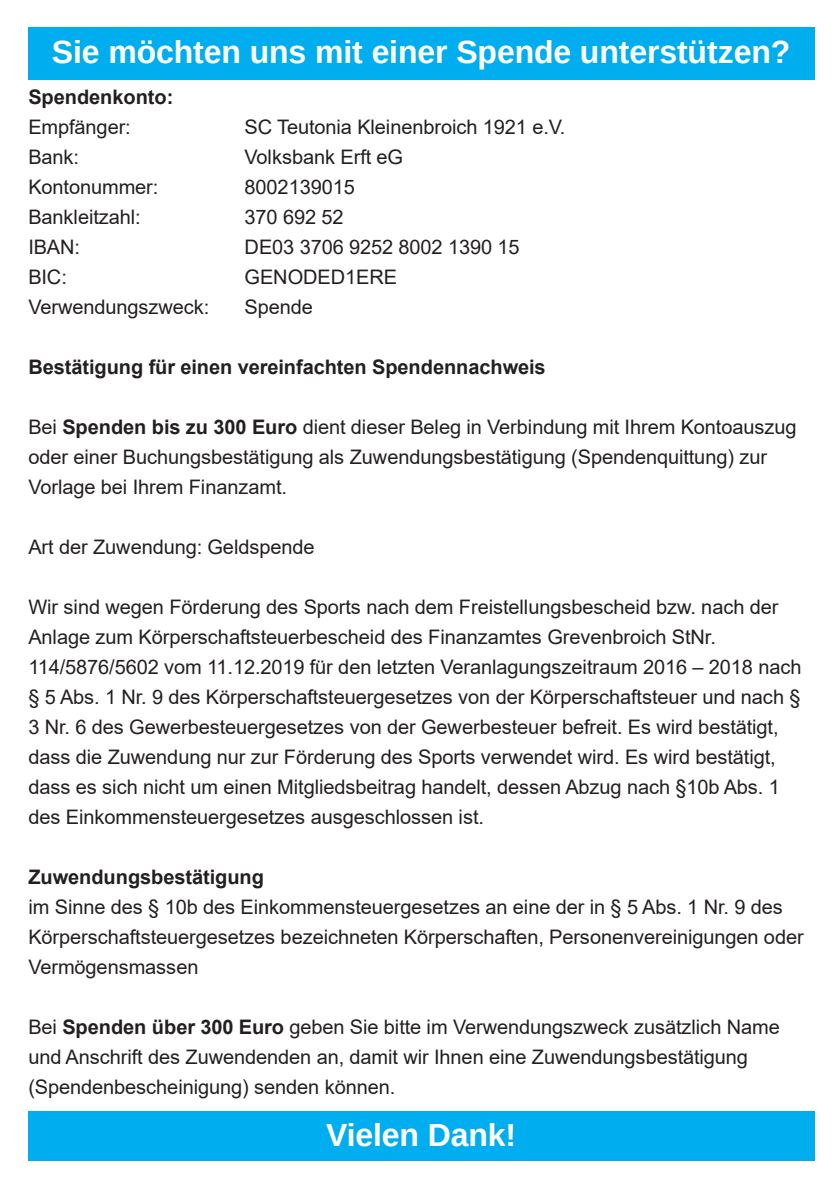
<style>
.page{position:relative;width:840px;height:1191px;background:#fff}
.page>*{position:absolute;margin:0;border:0;box-sizing:border-box;transform-origin:0 0}
.t1{font:700 32px "Arimo";letter-spacing:-.005em;color:#fff}
.t2{font:20px/30px "Arial";letter-spacing:-.005em;color:#231f20}
.t3{font:700 20px "Arial";letter-spacing:-.005em;color:#231f20}
.s1{font-weight:700}
</style>
<div class="page">
<div style="left:28px;top:27px;width:786px;height:53px;background:#00aeef"></div>
<div style="left:28px;top:1111px;width:786px;height:38px;background:#00aeef"></div>
<div style="left:28px;top:1123px;width:786px;height:37px;background:#00aeef"></div>
<h1 class="t1" style="left:52px;top:30px;width:739px">Sie möchten uns mit einer Spende unterstützen?</h1>
<p class="t3" style="left:28px;top:83px;width:146px">Spendenkonto:</p>
<p class="t2" style="left:28px;top:112px;width:104px">Empfänger:</p>
<p class="t2" style="left:244px;top:112px;width:322px">SC Teutonia Kleinenbroich 1921 e.V.</p>
<p class="t2" style="left:28px;top:142px;width:52px">Bank:</p>
<p class="t2" style="left:244px;top:142px;width:160px">Volksbank Erft eG</p>
<p class="t2" style="left:28px;top:172px;width:131px">Kontonummer:</p>
<p class="t2" style="left:244px;top:172px;width:112px">8002139015</p>
<p class="t2" style="left:28px;top:202px;width:114px">Bankleitzahl:</p>
<p class="t2" style="left:244px;top:202px;width:100px">370 692 52</p>
<p class="t2" style="left:28px;top:232px;width:53px">IBAN:</p>
<p class="t2" style="left:244px;top:232px;width:276px">DE03 3706 9252 8002 1390 15</p>
<p class="t2" style="left:28px;top:262px;width:40px">BIC:</p>
<p class="t2" style="left:244px;top:262px;width:154px">GENODED1ERE</p>
<p class="t2" style="left:28px;top:292px;width:182px">Verwendungszweck:</p>
<p class="t2" style="left:244px;top:292px;width:70px">Spende</p>
<p class="t3" style="left:28px;top:353px;width:518px">Bestätigung für einen vereinfachten Spendennachweis</p>
<p class="t2" style="left:28px;top:412px;width:769px">Bei <span class="s1">Spenden bis zu 300 Euro</span> dient dieser Beleg in Verbindung mit Ihrem Kontoauszug oder einer Buchungsbestätigung als Zuwendungsbestätigung (Spendenquittung) zur<br>Vorlage bei Ihrem Finanzamt.</p>
<p class="t2" style="left:28px;top:532px;width:287px">Art der Zuwendung: Geldspende</p>
<p class="t2" style="left:28px;top:592px;width:774px">Wir sind wegen Förderung des Sports nach dem Freistellungsbescheid bzw. nach der Anlage zum Körperschaftsteuerbescheid des Finanzamtes Grevenbroich StNr.<br>114/5876/5602 vom 11.12.2019 für den letzten Veranlagungszeitraum 2016 – 2018 nach § 5 Abs. 1 Nr. 9 des Körperschaftsteuergesetzes von der Körperschaftsteuer und nach § 3 Nr. 6 des Gewerbesteuergesetzes von der Gewerbesteuer befreit. Es wird bestätigt, dass die Zuwendung nur zur Förderung des Sports verwendet wird. Es wird bestätigt, dass es sich nicht um einen Mitgliedsbeitrag handelt, dessen Abzug nach §10b Abs. 1 des Einkommensteuergesetzes ausgeschlossen ist.</p>
<p class="t3" style="left:28px;top:863px;width:237px">Zuwendungsbestätigung</p>
<p class="t2" style="left:28px;top:892px;width:776px">im Sinne des § 10b des Einkommensteuergesetzes an eine der in § 5 Abs. 1 Nr. 9 des<br>Körperschaftsteuergesetzes bezeichneten Körperschaften, Personenvereinigungen oder<br>Vermögensmassen</p>
<p class="t2" style="left:28px;top:1012px;width:752px">Bei <span class="s1">Spenden über 300 Euro</span> geben Sie bitte im Verwendungszweck zusätzlich Name und Anschrift des Zuwendenden an, damit wir Ihnen eine Zuwendungsbestätigung (Spendenbescheinigung) senden können.</p>
<h1 class="t1" style="left:326px;top:1113px;width:191px">Vielen Dank!</h1>
</div>
